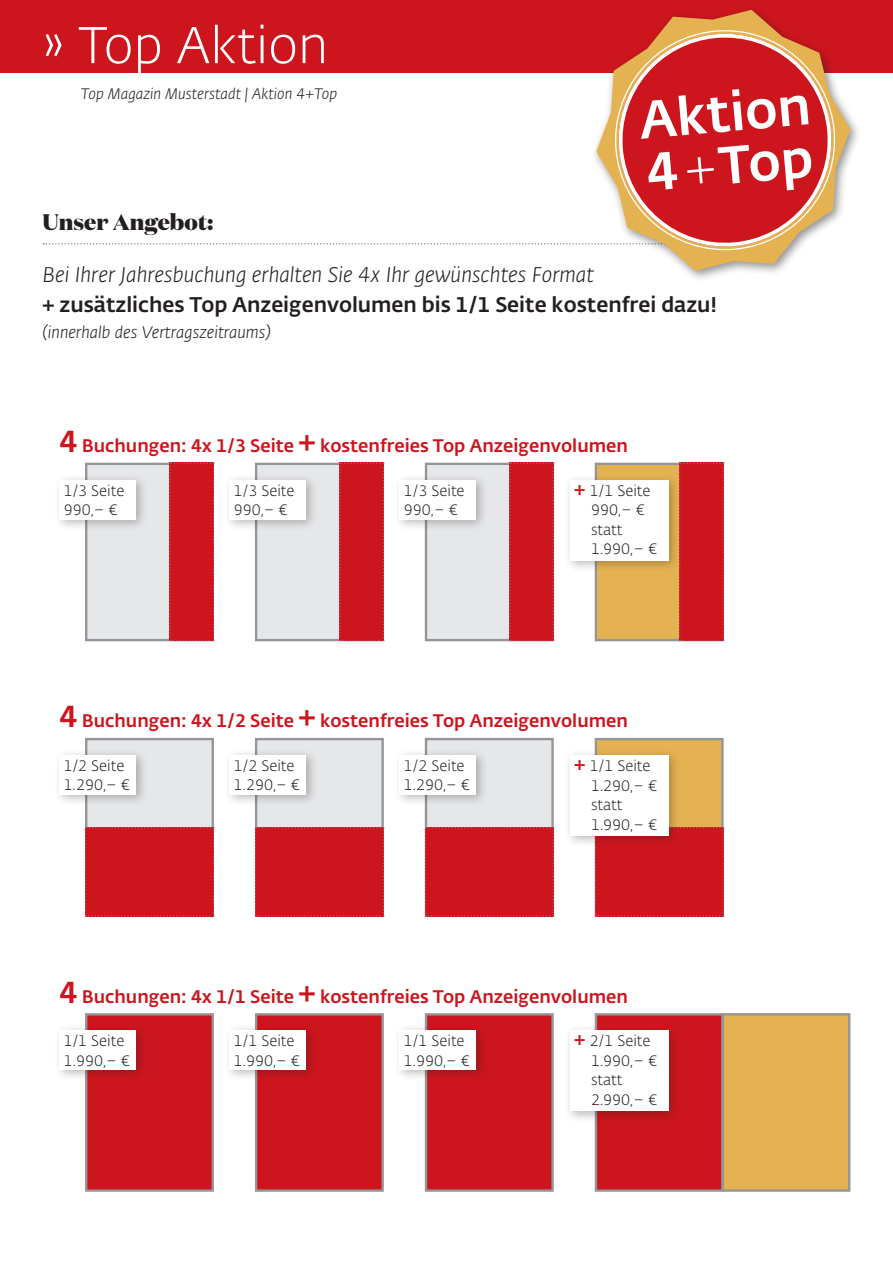
<style>
.page{position:relative;width:893px;height:1263px;background:#fff}
.page>*{position:absolute;margin:0;border:0;box-sizing:border-box;transform-origin:0 0}
.t1{font:500 52.5px/52.5px "Fedra Sans Alt Std";color:#fff}
.t2{font:300 51px "Fedra Sans Alt Std";color:#fff}
.t3{font:800 22.5px "Domaine Display";color:#231f20}
.t4{font:500 21px "Fedra Sans Alt Std";color:#231f20}
.t5{font:italic 300 21px "Fedra Sans Alt Std";color:#231f20}
.t6{font:500 18px "Fedra Sans Alt Std";color:#cd151d}
.t7{font:italic 300 16.5px "Fedra Sans Alt Std";color:#231f20}
.t8{font:300 15px/19.5px "Fedra Sans Alt Std";color:#231f20}
.t9{font:italic 300 15px "Fedra Sans Alt Std";color:#231f20}
.s1{font-weight:300}
.s2{font-size:30px}
.s3{font-weight:500;font-size:19.5px;color:#cd151d}
</style>
<div class="page">
<div style="left:0;top:0;width:893px;height:72px;background:#cd151d"></div>
<svg style="left:43px;top:243px;width:547px;height:2px"></svg>
<div style="left:591px;top:4px;width:271px;height:278px;background:#231f20;opacity:.5"></div>
<svg style="left:596px;top:10px;width:254px;height:261px"></svg>
<svg style="left:611px;top:26px;width:228px;height:228px"></svg>
<svg style="left:616px;top:31px;width:218px;height:218px"></svg>
<div style="left:85px;top:463px;width:129px;height:178px;background:#e6e7e9;border:2px solid #939598"></div>
<div style="left:170px;top:463px;width:44px;height:178px;background:#cd151d"></div>
<div style="left:255px;top:463px;width:129px;height:178px;background:#e6e7e9;border:2px solid #939598"></div>
<div style="left:339px;top:463px;width:45px;height:178px;background:#cd151d"></div>
<div style="left:425px;top:463px;width:129px;height:178px;background:#e6e7e9;border:2px solid #939598"></div>
<div style="left:509px;top:463px;width:45px;height:178px;background:#cd151d"></div>
<div style="left:595px;top:463px;width:129px;height:178px;background:#e5b252;border:2px solid #939598"></div>
<div style="left:679px;top:463px;width:45px;height:178px;background:#cd151d"></div>
<div style="left:53px;top:474px;width:95px;height:57px;background:#231f20;opacity:.3"></div>
<div style="left:60px;top:480px;width:76px;height:39px;background:#fff"></div>
<div style="left:223px;top:474px;width:95px;height:57px;background:#231f20;opacity:.3"></div>
<div style="left:230px;top:480px;width:76px;height:39px;background:#fff"></div>
<div style="left:393px;top:474px;width:95px;height:57px;background:#231f20;opacity:.3"></div>
<div style="left:400px;top:480px;width:76px;height:39px;background:#fff"></div>
<div style="left:563px;top:473px;width:118px;height:100px;background:#231f20;opacity:.3"></div>
<div style="left:570px;top:480px;width:98px;height:80px;background:#fff"></div>
<div style="left:85px;top:738px;width:129px;height:178px;background:#e6e7e9;border:2px solid #939598"></div>
<div style="left:85px;top:827px;width:129px;height:89px;background:#cd151d"></div>
<div style="left:255px;top:738px;width:129px;height:178px;background:#e6e7e9;border:2px solid #939598"></div>
<div style="left:255px;top:827px;width:129px;height:89px;background:#cd151d"></div>
<div style="left:425px;top:738px;width:129px;height:178px;background:#e6e7e9;border:2px solid #939598"></div>
<div style="left:425px;top:827px;width:129px;height:89px;background:#cd151d"></div>
<div style="left:595px;top:738px;width:129px;height:178px;background:#e5b252;border:2px solid #939598"></div>
<div style="left:595px;top:827px;width:129px;height:89px;background:#cd151d"></div>
<div style="left:53px;top:749px;width:95px;height:58px;background:#231f20;opacity:.3"></div>
<div style="left:60px;top:755px;width:76px;height:40px;background:#fff"></div>
<div style="left:223px;top:749px;width:95px;height:58px;background:#231f20;opacity:.3"></div>
<div style="left:230px;top:755px;width:76px;height:40px;background:#fff"></div>
<div style="left:393px;top:749px;width:95px;height:58px;background:#231f20;opacity:.3"></div>
<div style="left:400px;top:755px;width:76px;height:40px;background:#fff"></div>
<div style="left:563px;top:749px;width:118px;height:99px;background:#231f20;opacity:.3"></div>
<div style="left:570px;top:755px;width:98px;height:81px;background:#fff"></div>
<div style="left:85px;top:1013px;width:129px;height:179px;background:#cd151d;border:2px solid #939598"></div>
<div style="left:255px;top:1013px;width:129px;height:179px;background:#cd151d;border:2px solid #939598"></div>
<div style="left:425px;top:1013px;width:129px;height:179px;background:#cd151d;border:2px solid #939598"></div>
<div style="left:595px;top:1013px;width:129px;height:179px;background:#cd151d;border:2px solid #939598"></div>
<div style="left:722px;top:1013px;width:128px;height:179px;background:#e5b252;border:2px solid #939598"></div>
<div style="left:53px;top:1024px;width:95px;height:58px;background:#231f20;opacity:.3"></div>
<div style="left:60px;top:1030px;width:76px;height:40px;background:#fff"></div>
<div style="left:223px;top:1024px;width:95px;height:58px;background:#231f20;opacity:.3"></div>
<div style="left:230px;top:1030px;width:76px;height:40px;background:#fff"></div>
<div style="left:393px;top:1024px;width:95px;height:58px;background:#231f20;opacity:.3"></div>
<div style="left:400px;top:1030px;width:76px;height:40px;background:#fff"></div>
<div style="left:563px;top:1024px;width:118px;height:99px;background:#231f20;opacity:.3"></div>
<div style="left:570px;top:1030px;width:98px;height:81px;background:#fff"></div>
<h2 class="t2" style="left:43px;top:15px;width:287px">» Top Aktion</h2>
<p class="t9" style="left:81px;top:85px;width:258px">Top Magazin Musterstadt | Aktion 4+Top</p>
<h3 class="t3" style="left:43px;top:207px;width:172px">Unser Angebot:</h3>
<h1 class="t1" style="left:638px;top:95px;width:173px;rotate:-5deg">Aktion<br>4 <span class="s1">+</span> Top</h1>
<h3 class="t5" style="left:43px;top:262px;width:553px">Bei Ihrer Jahresbuchung erhalten Sie 4x Ihr gewünschtes Format</h3>
<h3 class="t4" style="left:43px;top:292px;width:676px">+ zusätzliches Top Anzeigenvolumen bis 1/1 Seite kostenfrei dazu!</h3>
<p class="t7" style="left:43px;top:322px;width:230px">(innerhalb des Vertragszeitraums)</p>
<p class="t6" style="left:60px;top:435px;width:570px"><span class="s2">4</span> Buchungen: 4x 1/3 Seite <span class="s2">+</span> kostenfreies Top Anzeigenvolumen</p>
<p class="t8" style="left:64px;top:481px;width:62px">1/3 Seite<br>990,– €</p>
<p class="t8" style="left:234px;top:481px;width:62px">1/3 Seite<br>990,– €</p>
<p class="t8" style="left:404px;top:481px;width:62px">1/3 Seite<br>990,– €</p>
<p class="t8" style="left:591px;top:481px;width:68px;text-indent:-17px"><span class="s3">+</span> 1/1 Seite<br>990,– € statt<br>1.990,– €</p>
<p class="t6" style="left:60px;top:710px;width:570px"><span class="s2">4</span> Buchungen: 4x 1/2 Seite <span class="s2">+</span> kostenfreies Top Anzeigenvolumen</p>
<p class="t8" style="left:64px;top:756px;width:68px">1/2 Seite<br>1.290,– €</p>
<p class="t8" style="left:234px;top:756px;width:68px">1/2 Seite<br>1.290,– €</p>
<p class="t8" style="left:404px;top:756px;width:68px">1/2 Seite<br>1.290,– €</p>
<p class="t8" style="left:591px;top:756px;width:68px;text-indent:-17px"><span class="s3">+</span> 1/1 Seite<br>1.290,– € statt<br>1.990,– €</p>
<p class="t6" style="left:60px;top:985px;width:570px"><span class="s2">4</span> Buchungen: 4x 1/1 Seite <span class="s2">+</span> kostenfreies Top Anzeigenvolumen</p>
<p class="t8" style="left:64px;top:1031px;width:68px">1/1 Seite<br>1.990,– €</p>
<p class="t8" style="left:234px;top:1031px;width:68px">1/1 Seite<br>1.990,– €</p>
<p class="t8" style="left:404px;top:1031px;width:68px">1/1 Seite<br>1.990,– €</p>
<p class="t8" style="left:591px;top:1032px;width:68px;text-indent:-17px"><span class="s3">+</span> 2/1 Seite<br>1.990,– € statt<br>2.990,– €</p>
</div>
